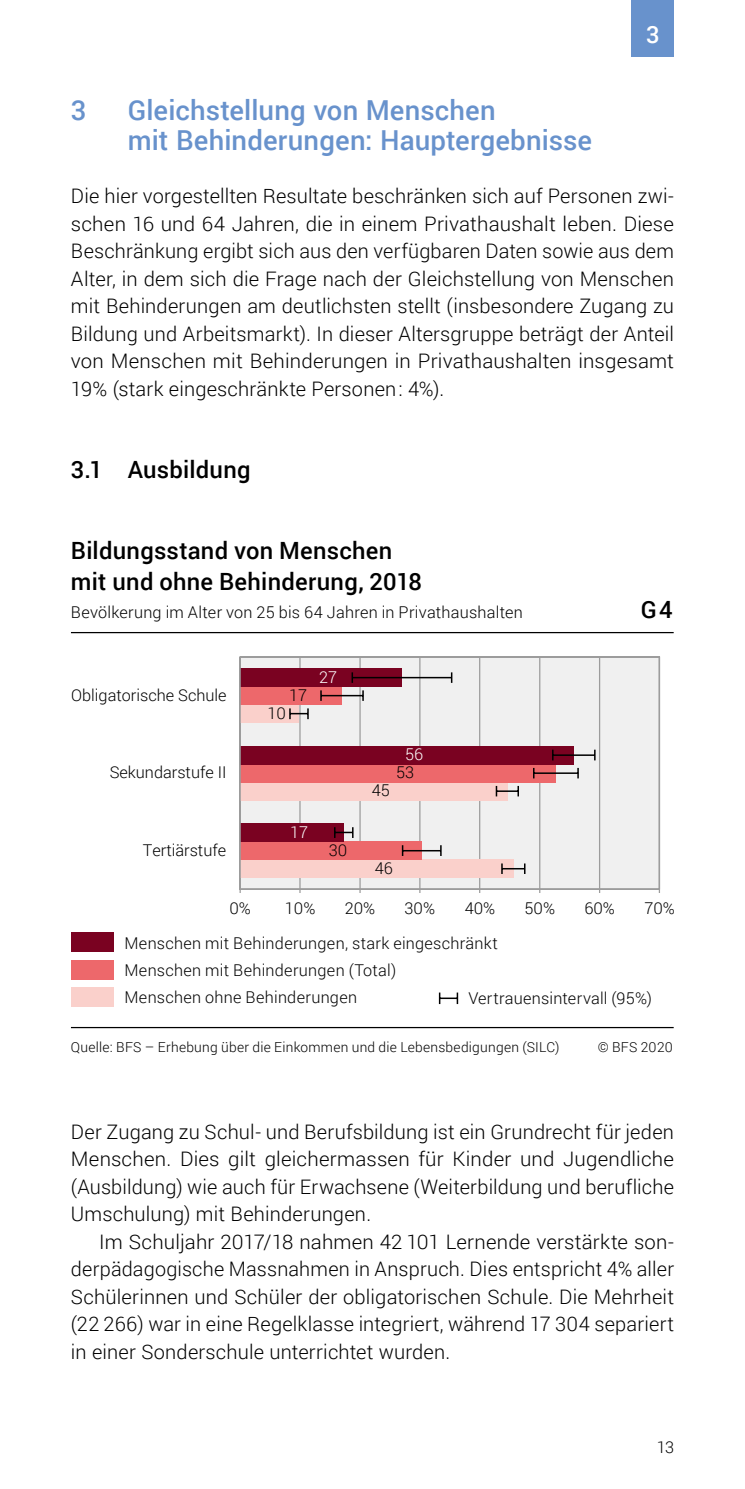
<style>
.page{position:relative;width:745px;height:1489px;background:#fff}
.page>*{position:absolute;margin:0;border:0;box-sizing:border-box;transform-origin:0 0}
.Untertitel_1_farbig{font:500 27.5px/30px "Roboto";letter-spacing:.005em;color:#6892cc}
.Untertitel_2_fett{font:500 23.75px/31.2px "Roboto";letter-spacing:.01em;color:#000}
.t1{font:500 23.75px "Roboto";color:#fff}
.Grundtext_D{font:300 20px/27.5px "Roboto";letter-spacing:.01em;color:#000;text-align:justify}
.Grundtext_Einzug{font:300 20px/27.5px "Roboto";letter-spacing:.01em;color:#000;text-align:justify}
.t2{font:300 16.25px/27.2px "Roboto";letter-spacing:.015em;color:#000}
.t3{font:300 16.25px "Roboto";color:#fff}
.t4{font:300 13.75px "Roboto";letter-spacing:.02em;color:#000}
</style>
<div class="page">
<div style="left:631px;top:0;width:42px;height:57px;background:#6892cc"></div>
<hr style="left:71px;top:632px;width:602px;height:1px;background:#000">
<svg style="left:239px;top:656px;width:421px;height:237px"></svg>
<hr style="left:299px;top:657px;width:1px;height:232px;background:#9c9c9c">
<hr style="left:359px;top:657px;width:1px;height:232px;background:#9c9c9c">
<hr style="left:419px;top:657px;width:1px;height:232px;background:#9c9c9c">
<hr style="left:478px;top:657px;width:2px;height:232px;background:#9c9c9c">
<hr style="left:538px;top:657px;width:2px;height:232px;background:#9c9c9c">
<hr style="left:598px;top:657px;width:1px;height:232px;background:#9c9c9c">
<hr style="left:658px;top:657px;width:1px;height:232px;background:#9c9c9c">
<hr style="left:240px;top:888px;width:419px;height:1px;background:#9c9c9c">
<div style="left:240px;top:704px;width:59px;height:18px;background:#fad0cb"></div>
<div style="left:240px;top:782px;width:267px;height:18px;background:#fad0cb"></div>
<div style="left:240px;top:859px;width:273px;height:18px;background:#fad0cb"></div>
<svg style="left:501px;top:863px;width:24px;height:11px"></svg>
<svg style="left:495px;top:786px;width:23px;height:10px"></svg>
<svg style="left:289px;top:708px;width:19px;height:11px"></svg>
<div style="left:240px;top:686px;width:102px;height:18px;background:#ed686b"></div>
<div style="left:240px;top:764px;width:315px;height:18px;background:#ed686b"></div>
<div style="left:240px;top:841px;width:181px;height:18px;background:#ed686b"></div>
<svg style="left:401px;top:845px;width:40px;height:11px"></svg>
<hr style="left:533px;top:772px;width:22px;height:2px;background:#000">
<hr style="left:555px;top:772px;width:22px;height:2px;background:#000">
<svg style="left:320px;top:690px;width:43px;height:11px"></svg>
<div style="left:240px;top:668px;width:161px;height:18px;background:#7a0221"></div>
<div style="left:240px;top:746px;width:333px;height:18px;background:#7a0221"></div>
<div style="left:240px;top:823px;width:103px;height:18px;background:#7a0221"></div>
<svg style="left:334px;top:827px;width:19px;height:11px"></svg>
<hr style="left:552px;top:754px;width:21px;height:2px;background:#000">
<svg style="left:593px;top:749px;width:2px;height:11px"></svg>
<hr style="left:573px;top:754px;width:21px;height:2px;background:#000">
<svg style="left:351px;top:672px;width:2px;height:11px"></svg>
<hr style="left:352px;top:677px;width:49px;height:1px;background:#000">
<svg style="left:450px;top:672px;width:2px;height:11px"></svg>
<hr style="left:401px;top:677px;width:50px;height:1px;background:#000">
<div style="left:71px;top:932px;width:43px;height:20px;background:#7a0221"></div>
<div style="left:71px;top:960px;width:43px;height:19px;background:#ed686b"></div>
<div style="left:71px;top:987px;width:43px;height:19px;background:#fad0cb"></div>
<svg style="left:438px;top:992px;width:20px;height:12px"></svg>
<hr style="left:71px;top:1026px;width:602px;height:2px;background:#000">
<hr style="left:239px;top:657px;width:1px;height:232px;background:#9c9c9c">
<h3 class="Untertitel_1_farbig" style="left:71px;top:94px;width:17px">3</h3>
<h3 class="Untertitel_1_farbig" style="left:128px;top:94px;width:465px">Gleichstellung von Menschen<br>mit Behinderungen: Hauptergebnisse</h3>
<p class="t1" style="left:645px;top:17px;width:15px">3</p>
<p class="Grundtext_D" style="left:71px;top:181px;width:604px">Die hier vorgestellten Resultate beschränken sich auf Personen zwi&shy;schen 16 und 64 Jahren, die in einem Privathaushalt leben. Diese Beschränkung ergibt sich aus den verfügbaren Daten sowie aus dem Alter, in dem sich die Frage nach der Gleichstellung von Menschen mit Behinderungen am deutlichsten stellt (insbesondere Zugang zu Bildung und Arbeitsmarkt). In dieser Altersgruppe beträgt der Anteil von Menschen mit Behinderungen in Privathaushalten insgesamt 19% (stark eingeschränkte Personen: 4%).</p>
<h4 class="Untertitel_2_fett" style="left:71px;top:453px;width:181px">3.1 Ausbildung</h4>
<p class="Untertitel_2_fett" style="left:71px;top:533px;width:352px">Bildungsstand von Menschen mit und ohne Behinderung, 2018</p>
<p class="t2" style="left:71px;top:598px;width:453px">Bevölkerung im Alter von 25 bis 64 Jahren in Privathaushalten</p>
<p class="t3" style="left:319px;top:665px;width:20px">27</p>
<p class="t2" style="left:71px;top:681px;width:157px">Obligatorische Schule</p>
<p class="t2" style="left:289px;top:681px;width:20px">17</p>
<p class="t2" style="left:267px;top:699px;width:20px">10</p>
<p class="t3" style="left:405px;top:743px;width:20px">56</p>
<p class="t2" style="left:110px;top:758px;width:118px">Sekundarstufe II</p>
<p class="t2" style="left:396px;top:758px;width:20px">53</p>
<p class="t2" style="left:371px;top:776px;width:20px">45</p>
<p class="t3" style="left:290px;top:820px;width:20px">17</p>
<p class="t2" style="left:143px;top:836px;width:85px">Tertiärstufe</p>
<p class="t2" style="left:328px;top:836px;width:20px">30</p>
<p class="t2" style="left:374px;top:854px;width:20px">46</p>
<p class="Untertitel_2_fett" style="left:640px;top:593px;width:33px">G4</p>
<p class="t2" style="left:229px;top:893px;width:23px">0%</p>
<p class="t2" style="left:285px;top:893px;width:32px">10%</p>
<p class="t2" style="left:344px;top:893px;width:32px">20%</p>
<p class="t2" style="left:404px;top:893px;width:32px">30%</p>
<p class="t2" style="left:464px;top:893px;width:32px">40%</p>
<p class="t2" style="left:524px;top:893px;width:32px">50%</p>
<p class="t2" style="left:584px;top:893px;width:32px">60%</p>
<p class="t2" style="left:644px;top:893px;width:32px">70%</p>
<p class="t2" style="left:124px;top:928px;width:375px">Menschen mit Behinderungen, stark eingeschränkt<br>Menschen mit Behinderungen (Total)<br>Menschen ohne Behinderungen</p>
<p class="t2" style="left:468px;top:984px;width:185px">Vertrauensintervall (95%)</p>
<p class="t4" style="left:71px;top:1037px;width:490px">Quelle: BFS – Erhebung über die Einkommen und die Lebensbedigungen (SILC)</p>
<p class="t4" style="left:597px;top:1037px;width:77px">© BFS 2020</p>
<p class="Grundtext_D" style="left:71px;top:1116px;width:604px">Der Zugang zu Schul- und Berufsbildung ist ein Grundrecht für jeden Menschen. Dies gilt gleichermassen für Kinder und Jugendliche (Ausbildung) wie auch für Erwachsene (Weiterbildung und berufliche Umschulung) mit Behinderungen.</p>
<p class="Grundtext_Einzug" style="left:71px;top:1226px;width:604px;text-indent:28px">Im Schuljahr 2017/18 nahmen 42 101 Lernende verstärkte son&shy;derpädagogische Massnahmen in Anspruch. Dies entspricht 4% aller Schülerinnen und Schüler der obligatorischen Schule. Die Mehrheit (22 266) war in eine Regelklasse integriert, während 17 304 separiert in einer Sonderschule unterrichtet wurden.</p>
<p class="t2" style="left:656px;top:1432px;width:19px">13</p>
</div>
